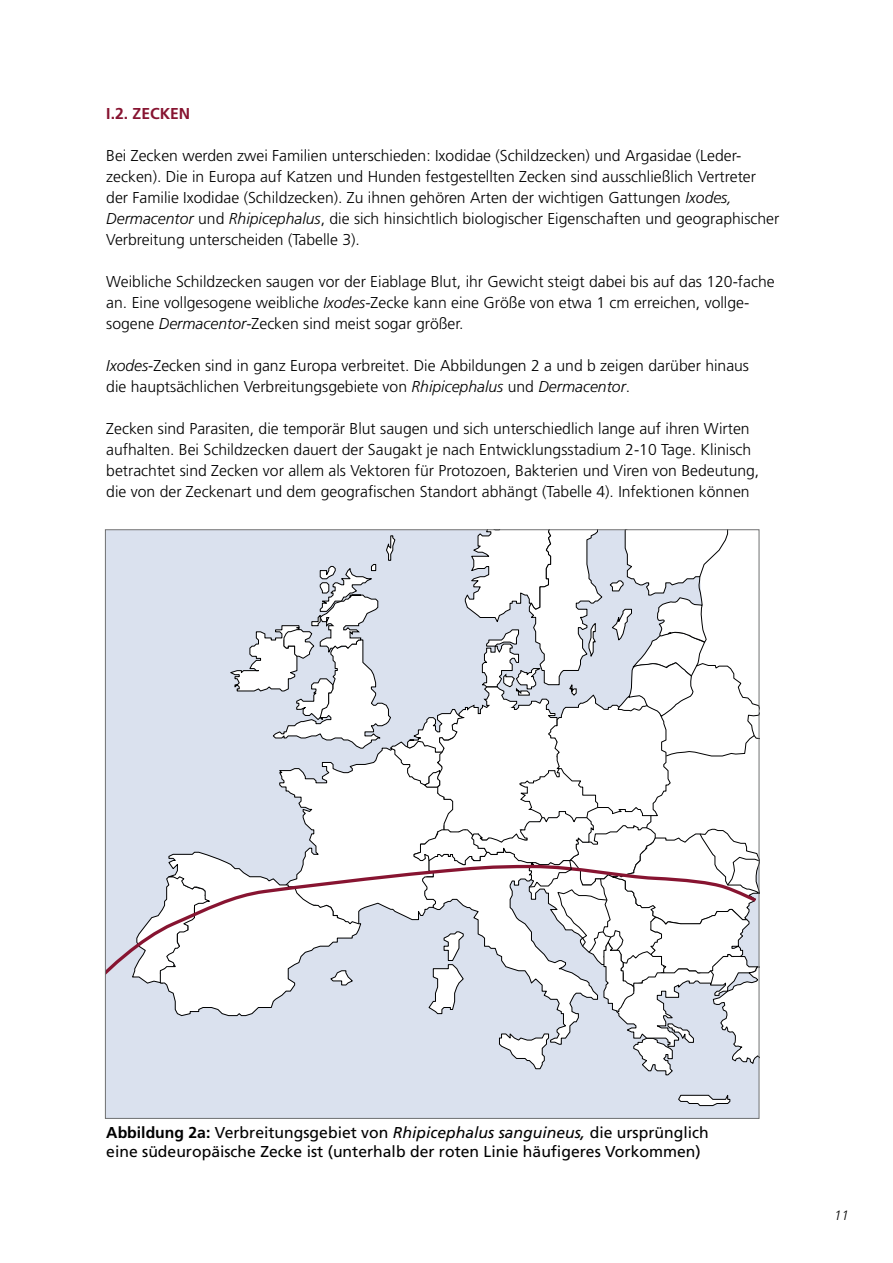
<style>
.page{position:relative;width:893px;height:1263px;background:#fff}
.page>*{position:absolute;margin:0;border:0;box-sizing:border-box;transform-origin:0 0}
.t1{font:300 15.75px/21px "Frutiger";color:#000}
.t2{font:15.75px/18.9px "Frutiger";color:#000}
.t3{font:700 15.75px "Frutiger";color:#871431}
.t4{font:italic 300 13.5px "Frutiger";color:#000}
.s1{font-style:italic}
.s2{font-weight:700}
</style>
<div class="page">
<div style="left:105px;top:530px;width:654px;height:588px;background:#dae1ee"></div>
<svg style="left:678px;top:1094px;width:53px;height:12px"></svg>
<svg style="left:131px;top:531px;width:626px;height:545px"></svg>
<p class="t3" style="left:106px;top:104px;width:86px">I.2. ZECKEN</p>
<p class="t1" style="left:106px;top:145px;width:675px">Bei Zecken werden zwei Familien unterschieden: Ixodidae (Schildzecken) und Argasidae (Leder&shy;zecken). Die in Europa auf Katzen und Hunden festgestellten Zecken sind ausschließlich Vertreter der Familie Ixodidae (Schildzecken). Zu ihnen gehören Arten der wichtigen Gattungen <span class="s1">Ixodes, Dermacentor</span> und <span class="s1">Rhipicephalus</span>, die sich hinsichtlich biologischer Eigenschaften und geographischer Verbreitung unterscheiden (Tabelle 3).</p>
<p class="t1" style="left:106px;top:271px;width:670px">Weibliche Schildzecken saugen vor der Eiablage Blut, ihr Gewicht steigt dabei bis auf das 120-fache an. Eine vollgesogene weibliche <span class="s1">Ixodes</span>-Zecke kann eine Größe von etwa 1 cm erreichen, vollge&shy;sogene <span class="s1">Dermacentor</span>-Zecken sind meist sogar größer.</p>
<p class="t1" style="left:106px;top:355px;width:644px"><span class="s1">Ixodes</span>-Zecken sind in ganz Europa verbreitet. Die Abbildungen 2 a und b zeigen darüber hinaus die hauptsächlichen Verbreitungsgebiete von <span class="s1">Rhipicephalus</span> und <span class="s1">Dermacentor</span>.</p>
<p class="t1" style="left:106px;top:418px;width:654px">Zecken sind Parasiten, die temporär Blut saugen und sich unterschiedlich lange auf ihren Wirten aufhalten. Bei Schildzecken dauert der Saugakt je nach Entwicklungsstadium 2-10 Tage. Klinisch betrachtet sind Zecken vor allem als Vektoren für Protozoen, Bakterien und Viren von Bedeutung, die von der Zeckenart und dem geografischen Standort abhängt (Tabelle 4). Infektionen können</p>
<p class="t2" style="left:106px;top:1123px;width:604px"><span class="s2">Abbildung 2a:</span> Verbreitungsgebiet von <span class="s1">Rhipicephalus sanguineus,</span> die ursprünglich eine südeuropäische Zecke ist (unterhalb der roten Linie häufigeres Vorkommen)</p>
<p class="t4" style="left:834px;top:1208px;width:17px">11</p>
</div>
